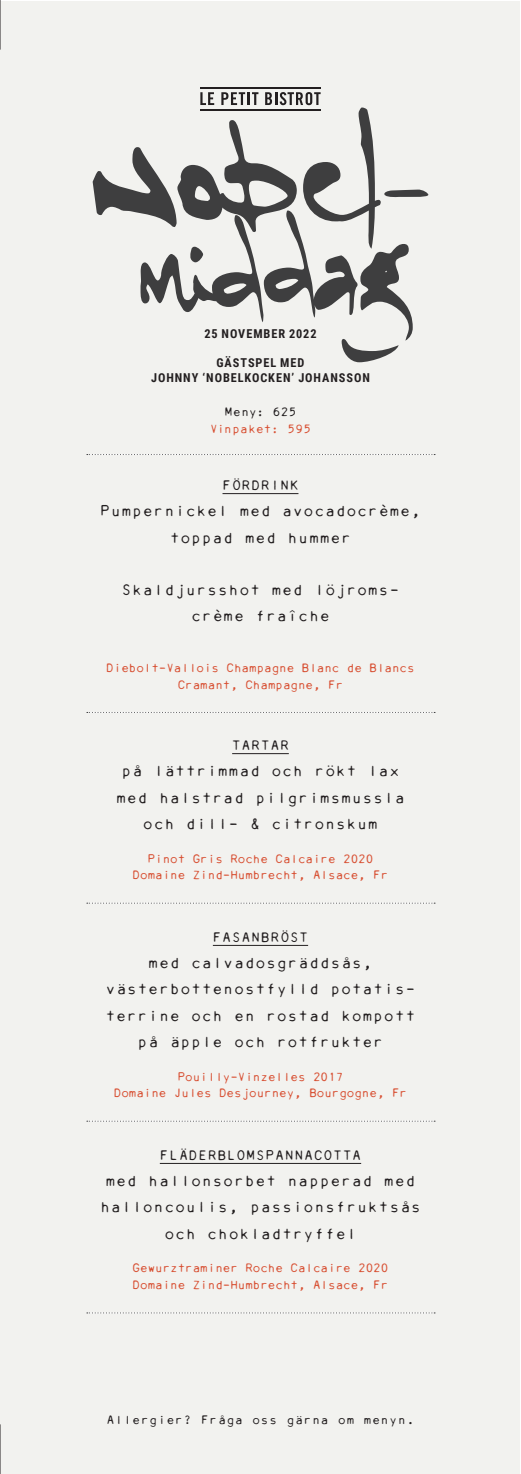
<style>
.page{position:relative;width:521px;height:1474px;background:#fff}
.page>*{position:absolute;margin:0;border:0;box-sizing:border-box;transform-origin:0 0}
.t1{font:17.5px/26.2px "Daisy Wheel";letter-spacing:.075em;color:#231f20;text-align:center}
.t2{font:15.75px "Daisy Wheel";letter-spacing:.075em;color:#231f20}
.t3{font:14px/16.8px "Daisy Wheel";color:#d85134;text-align:center}
.t4{font:14px "Daisy Wheel";letter-spacing:.075em;color:#231f20}
.t5{font:14px "Daisy Wheel";letter-spacing:.025em;color:#d85134}
.t6{font:700 12.25px/14.7px "Roboto Condensed";letter-spacing:.075em;color:#231f20;text-align:center}
</style>
<div class="page">
<div style="left:1px;top:1px;width:519px;height:1471px;background:#f2f2ef"></div>
<svg style="left:87px;top:454px;width:348px;height:1px"></svg>
<svg style="left:87px;top:712px;width:348px;height:1px"></svg>
<svg style="left:87px;top:902px;width:348px;height:1px"></svg>
<svg style="left:87px;top:1120px;width:348px;height:1px"></svg>
<svg style="left:87px;top:1312px;width:348px;height:1px"></svg>
<hr style="left:222px;top:493px;width:76px;height:1px;background:#231f20">
<hr style="left:232px;top:753px;width:57px;height:1px;background:#231f20">
<hr style="left:213px;top:945px;width:95px;height:1px;background:#231f20">
<hr style="left:160px;top:1163px;width:201px;height:1px;background:#231f20">
<hr style="left:200px;top:87px;width:121px;height:1px;background:#231f20">
<hr style="left:0;top:1424px;width:1px;height:49px;background:#231f20">
<hr style="left:0;top:0;width:1px;height:50px;background:#231f20">
<svg style="left:93px;top:92px;width:335px;height:270px"></svg>
<p class="t6" style="left:204px;top:326px;width:114px">25 NOVEMBER 2022</p>
<p class="t6" style="left:151px;top:355px;width:220px">GÄSTSPEL MED<br>JOHNNY ‘NOBELKOCKEN’ JOHANSSON</p>
<p class="t4" style="left:225px;top:403px;width:73px">Meny: 625</p>
<p class="t5" style="left:210px;top:419px;width:102px">Vinpaket: 595</p>
<p class="t2" style="left:222px;top:475px;width:77px">FÖRDRINK</p>
<p class="t1" style="left:100px;top:497px;width:321px">Pumpernickel med avocadocrème, toppad med hummer</p>
<p class="t1" style="left:122px;top:576px;width:279px">Skaldjursshot med löjroms&shy;crème fraîche</p>
<p class="t3" style="left:106px;top:658px;width:310px">Diebolt-Vallois Champagne Blanc de Blancs<br>Cramant, Champagne, Fr</p>
<p class="t2" style="left:232px;top:735px;width:58px">TARTAR</p>
<p class="t1" style="left:116px;top:757px;width:289px">på lättrimmad och rökt lax med halstrad pilgrimsmussla och dill- &amp; citronskum</p>
<p class="t3" style="left:133px;top:849px;width:257px">Pinot Gris Roche Calcaire 2020<br>Domaine Zind-Humbrecht, Alsace, Fr</p>
<p class="t2" style="left:213px;top:927px;width:97px">FASANBRÖST</p>
<p class="t1" style="left:106px;top:949px;width:311px">med calvadosgräddsås, västerbottenostfylld potatis&shy;terrine och en rostad kompott på äpple och rotfrukter</p>
<p class="t3" style="left:114px;top:1067px;width:295px">Pouilly-Vinzelles 2017<br>Domaine Jules Desjourney, Bourgogne, Fr</p>
<p class="t2" style="left:160px;top:1145px;width:203px">FLÄDERBLOMSPANNACOTTA</p>
<p class="t1" style="left:100px;top:1166px;width:321px">med hallonsorbet napperad med halloncoulis, passionsfruktsås och chokladtryffel</p>
<p class="t3" style="left:133px;top:1259px;width:257px;text-align:left">Gewurztraminer Roche Calcaire 2020<br>Domaine Zind-Humbrecht, Alsace, Fr</p>
<p class="t4" style="left:107px;top:1411px;width:309px">Allergier? Fråga oss gärna om menyn.</p>
</div>
